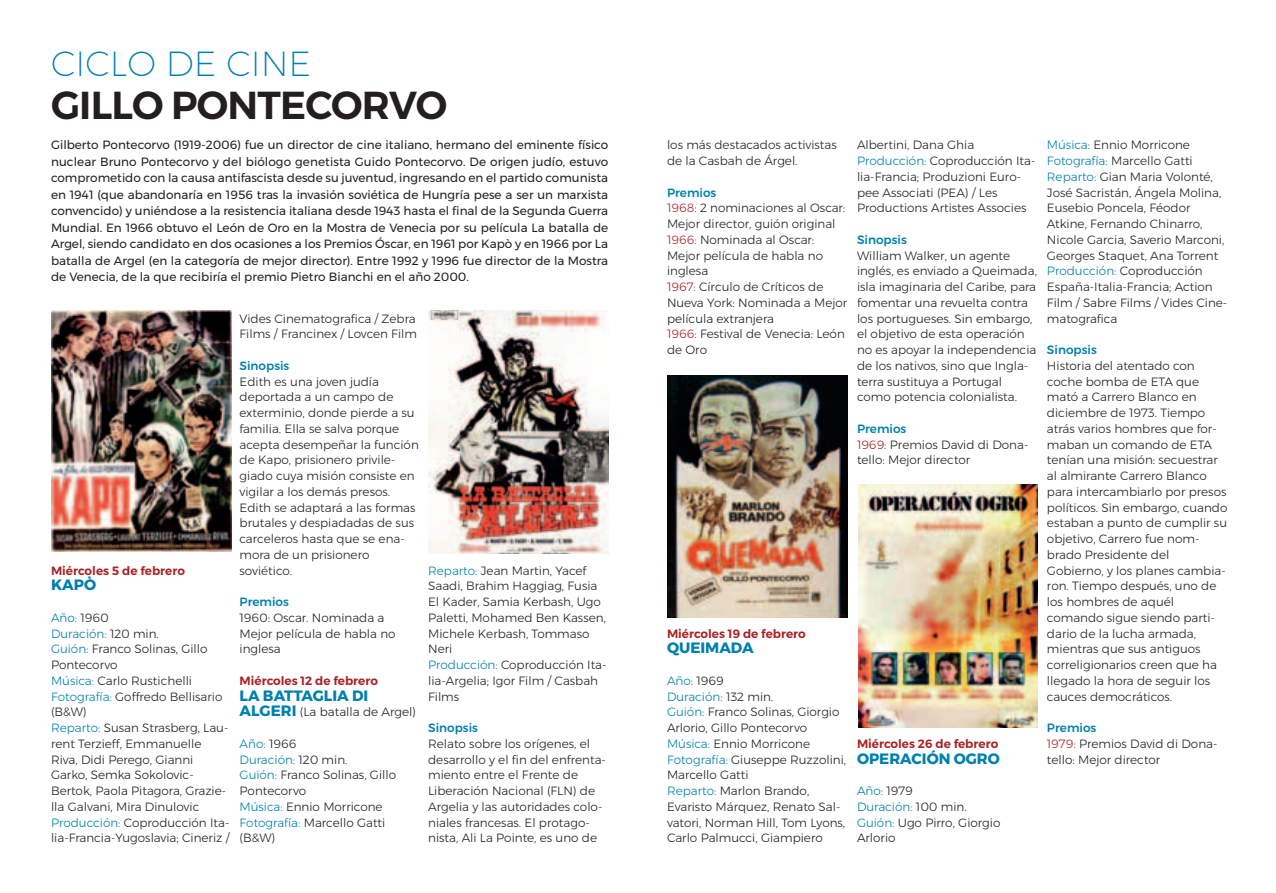
<style>
.page{position:relative;width:1276px;height:893px;background:#fff}
.page>*{position:absolute;margin:0;border:0;box-sizing:border-box;transform-origin:0 0}
.t1{font:600 39px "Montserrat";letter-spacing:-.02em;color:#231f20}
.t2{font:200 34.8px "Montserrat";color:#0080ae}
.t3{font:700 15px "Montserrat";color:#0080ae}
.t4{font:300 12px/15.8px "Montserrat";color:#231f20}
.t5{font:12px/16.5px "Montserrat";color:#231f20;text-align:justify}
.t6{font:300 12px "Montserrat";color:#0080ae}
.t7{font:600 12px "Montserrat";color:#aa2124}
.t8{font:500 12px "Montserrat";color:#0080ae}
.s1{color:#231f20}
.s2{color:#0080ae}
.s3{font-weight:700;font-size:15px;color:#0080ae}
.s4{color:#aa2124}
</style>
<div class="page">
<img style="left:51px;top:311px;width:180px;height:240px">
<img style="left:428px;top:311px;width:180px;height:242px">
<img style="left:668px;top:375px;width:180px;height:243px">
<img style="left:858px;top:485px;width:179px;height:242px">
<p class="t2" style="left:51px;top:50px;width:262px">CICLO DE CINE</p>
<p class="t1" style="left:51px;top:90px;width:398px">GILLO PONTECORVO</p>
<p class="t5" style="left:51px;top:138px;width:559px">Gilberto Pontecorvo (1919-2006) fue un director de cine italiano, hermano del eminente físico nuclear Bruno Pontecorvo y del biólogo genetista Guido Pontecorvo. De origen judío, estuvo comprometido con la causa antifascista desde su juventud, ingresando en el partido comunista en 1941 (que abandonaría en 1956 tras la invasión soviética de Hungría pese a ser un marxista convencido) y uniéndose a la resistencia italiana desde 1943 hasta el final de la Segunda Guerra Mundial. En 1966 obtuvo el León de Oro en la Mostra de Venecia por su película La batalla de Argel, siendo candidato en dos ocasiones a los Premios Óscar, en 1961 por Kapò y en 1966 por La batalla de Argel (en la categoría de mejor director). Entre 1992 y 1996 fue director de la Mostra de Venecia, de la que recibiría el premio Pietro Bianchi en el año 2000.</p>
<p class="t7" style="left:51px;top:566px;width:135px">Miércoles 5 de febrero</p>
<p class="t3" style="left:51px;top:576px;width:47px">KAPÒ</p>
<p class="t6" style="left:51px;top:613px;width:59px">Año: <span class="s1">1960</span></p>
<p class="t6" style="left:51px;top:629px;width:109px">Duración: <span class="s1">120 min.</span></p>
<p class="t4" style="left:51px;top:642px;width:158px"><span class="s2">Guión:</span> Franco Solinas, Gillo<br>Pontecorvo</p>
<p class="t4" style="left:51px;top:674px;width:143px"><span class="s2">Música:</span> Carlo Rustichelli</p>
<p class="t4" style="left:51px;top:689px;width:173px"><span class="s2">Fotografía:</span> Goffredo Bellisario (B&amp;W)</p>
<p class="t4" style="left:51px;top:721px;width:179px"><span class="s2">Reparto:</span> Susan Strasberg, Lau&shy;rent Terzieff, Emmanuelle<br>Riva, Didi Perego, Gianni<br>Garko, Semka Sokolovic-<br>Bertok, Paola Pitagora, Grazie&shy;lla Galvani, Mira Dinulovic</p>
<p class="t4" style="left:51px;top:815px;width:180px"><span class="s2">Producción:</span> Coproducción Ita&shy;lia-Francia-Yugoslavia; Cineriz /</p>
<p class="t4" style="left:240px;top:311px;width:179px">Vides Cinematografica / Zebra<br>Films / Francinex / Lovcen Film</p>
<p class="t8" style="left:240px;top:359px;width:51px">Sinopsis</p>
<p class="t4" style="left:240px;top:374px;width:181px">Edith es una joven judía deportada a un campo de exterminio, donde pierde a su familia. Ella se salva porque acepta desempeñar la función de Kapo, prisionero privile&shy;giado cuya misión consiste en vigilar a los demás presos.<br>Edith se adaptará a las formas brutales y despiadadas de sus carceleros hasta que se ena&shy;mora de un prisionero soviético.</p>
<p class="t8" style="left:240px;top:595px;width:51px">Premios</p>
<p class="t4" style="left:240px;top:611px;width:157px">1960: Oscar. Nominada a<br>Mejor película de habla no inglesa</p>
<p class="t7" style="left:240px;top:676px;width:140px">Miércoles 12 de febrero</p>
<p class="t3" style="left:240px;top:687px;width:130px">LA BATTAGLIA DI</p>
<p class="t4" style="left:240px;top:705px;width:178px"><span class="s3">ALGERI</span> (La batalla de Argel)</p>
<p class="t6" style="left:240px;top:739px;width:58px">Año: <span class="s1">1966</span></p>
<p class="t6" style="left:240px;top:755px;width:109px">Duración: <span class="s1">120 min.</span></p>
<p class="t4" style="left:240px;top:768px;width:158px"><span class="s2">Guión:</span> Franco Solinas, Gillo<br>Pontecorvo</p>
<p class="t4" style="left:240px;top:800px;width:145px"><span class="s2">Música:</span> Ennio Morricone</p>
<p class="t4" style="left:240px;top:815px;width:147px"><span class="s2">Fotografía:</span> Marcello Gatti (B&amp;W)</p>
<p class="t4" style="left:428px;top:563px;width:179px"><span class="s2">Reparto:</span> Jean Martin, Yacef<br>Saadi, Brahim Haggiag, Fusia<br>El Kader, Samia Kerbash, Ugo<br>Paletti, Mohamed Ben Kassen,<br>Michele Kerbash, Tommaso<br>Neri</p>
<p class="t4" style="left:428px;top:658px;width:180px"><span class="s2">Producción:</span> Coproducción Ita&shy;lia-Argelia; Igor Film / Casbah<br>Films</p>
<p class="t8" style="left:428px;top:721px;width:51px">Sinopsis</p>
<p class="t4" style="left:428px;top:737px;width:179px">Relato sobre los orígenes, el desarrollo y el fin del enfrenta&shy;miento entre el Frente de<br>Liberación Nacional (FLN) de<br>Argelia y las autoridades colo&shy;niales francesas. El protago&shy;nista, Ali La Pointe, es uno de</p>
<p class="t4" style="left:667px;top:138px;width:171px">los más destacados activistas de la Casbah de Árgel.</p>
<p class="t8" style="left:667px;top:185px;width:51px">Premios</p>
<p class="t4" style="left:667px;top:201px;width:180px"><span class="s4">1968:</span> 2 nominaciones al Oscar:<br>Mejor director, guión original</p>
<p class="t4" style="left:667px;top:233px;width:157px"><span class="s4">1966:</span> Nominada al Oscar:<br>Mejor película de habla no inglesa</p>
<p class="t4" style="left:667px;top:280px;width:182px"><span class="s4">1967:</span> Círculo de Críticos de<br>Nueva York: Nominada a Mejor película extranjera</p>
<p class="t4" style="left:667px;top:327px;width:179px"><span class="s4">1966:</span> Festival de Venecia: León de Oro</p>
<p class="t4" style="left:857px;top:138px;width:119px">Albertini, Dana Ghia</p>
<p class="t4" style="left:857px;top:154px;width:180px"><span class="s2">Producción:</span> Coproducción Ita&shy;lia-Francia; Produzioni Euro&shy;pee Associati (PEA) / Les<br>Productions Artistes Associes</p>
<p class="t8" style="left:857px;top:233px;width:51px">Sinopsis</p>
<p class="t4" style="left:857px;top:248px;width:181px">William Walker, un agente inglés, es enviado a Queimada, isla imaginaria del Caribe, para fomentar una revuelta contra los portugueses. Sin embargo, el objetivo de esta operación no es apoyar la independencia de los nativos, sino que Ingla&shy;terra sustituya a Portugal como potencia colonialista.</p>
<p class="t8" style="left:857px;top:422px;width:51px">Premios</p>
<p class="t4" style="left:857px;top:437px;width:173px"><span class="s4">1969:</span> Premios David di Dona&shy;tello: Mejor director</p>
<p class="t7" style="left:667px;top:629px;width:140px">Miércoles 19 de febrero</p>
<p class="t3" style="left:667px;top:639px;width:88px">QUEIMADA</p>
<p class="t6" style="left:667px;top:676px;width:58px">Año: <span class="s1">1969</span></p>
<p class="t6" style="left:667px;top:692px;width:108px">Duración: <span class="s1">132 min.</span></p>
<p class="t4" style="left:667px;top:705px;width:174px"><span class="s2">Guión:</span> Franco Solinas, Giorgio<br>Arlorio, Gillo Pontecorvo</p>
<p class="t4" style="left:667px;top:737px;width:145px"><span class="s2">Música:</span> Ennio Morricone</p>
<p class="t4" style="left:667px;top:752px;width:181px"><span class="s2">Fotografía:</span> Giuseppe Ruzzolini,<br>Marcello Gatti</p>
<p class="t4" style="left:667px;top:784px;width:144px"><span class="s2">Reparto:</span> Marlon Brando,</p>
<p class="t4" style="left:667px;top:800px;width:180px">Evaristo Márquez, Renato Sal&shy;vatori, Norman Hill, Tom Lyons,<br>Carlo Palmucci, Giampiero</p>
<p class="t7" style="left:857px;top:739px;width:143px">Miércoles 26 de febrero</p>
<p class="t3" style="left:857px;top:750px;width:144px">OPERACIÓN OGRO</p>
<p class="t6" style="left:857px;top:786px;width:57px">Año: <span class="s1">1979</span></p>
<p class="t6" style="left:857px;top:802px;width:111px">Duración: <span class="s1">100 min.</span></p>
<p class="t4" style="left:857px;top:815px;width:145px"><span class="s2">Guión:</span> Ugo Pirro, Giorgio<br>Arlorio</p>
<p class="t4" style="left:1047px;top:138px;width:145px"><span class="s2">Música:</span> Ennio Morricone</p>
<p class="t4" style="left:1047px;top:154px;width:147px"><span class="s2">Fotografía:</span> Marcello Gatti</p>
<p class="t4" style="left:1047px;top:170px;width:179px"><span class="s2">Reparto:</span> Gian Maria Volonté,<br>José Sacristán, Ángela Molina,<br>Eusebio Poncela, Féodor<br>Atkine, Fernando Chinarro,<br>Nicole Garcia, Saverio Marconi,<br>Georges Staquet, Ana Torrent</p>
<p class="t4" style="left:1047px;top:264px;width:182px"><span class="s2">Producción:</span> Coproducción<br>España-Italia-Francia; Action<br>Film / Sabre Films / Vides Cine&shy;matografica</p>
<p class="t8" style="left:1047px;top:343px;width:51px">Sinopsis</p>
<p class="t4" style="left:1047px;top:359px;width:182px">Historia del atentado con coche bomba de ETA que mató a Carrero Blanco en diciembre de 1973. Tiempo atrás varios hombres que for&shy;maban un comando de ETA tenían una misión: secuestrar al almirante Carrero Blanco para intercambiarlo por presos políticos. Sin embargo, cuando estaban a punto de cumplir su objetivo, Carrero fue nom&shy;brado Presidente del<br>Gobierno, y los planes cambia&shy;ron. Tiempo después, uno de los hombres de aquél comando sigue siendo parti&shy;dario de la lucha armada, mientras que sus antiguos correligionarios creen que ha llegado la hora de seguir los cauces democráticos.</p>
<p class="t8" style="left:1047px;top:721px;width:51px">Premios</p>
<p class="t4" style="left:1047px;top:737px;width:172px"><span class="s4">1979:</span> Premios David di Dona&shy;tello: Mejor director</p>
</div>
